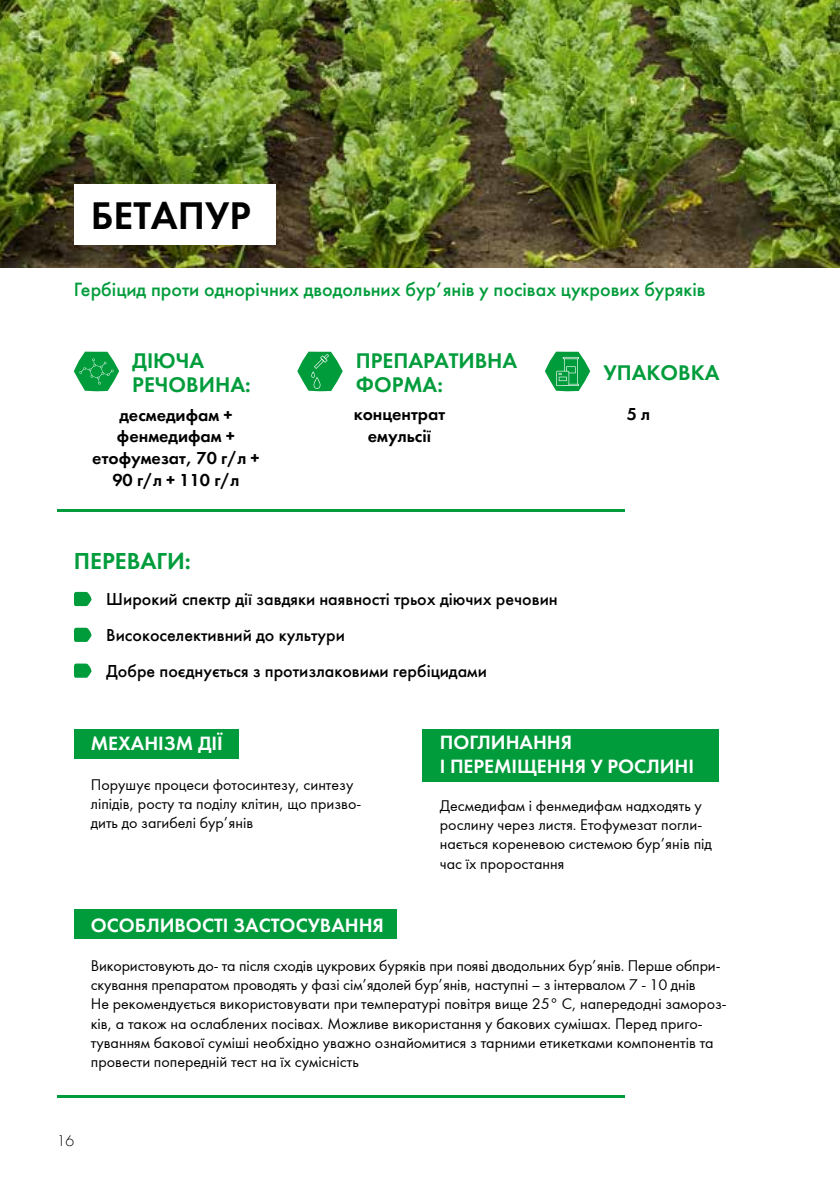
<style>
.page{position:relative;width:840px;height:1191px;background:#fff}
.page>*{position:absolute;margin:0;border:0;box-sizing:border-box;transform-origin:0 0}
.t1{font:40px "Futura Demi C";color:#000}
.t2{font:24px "Futura Demi C";color:#009c3b}
.t3{font:22px/24px "Futura Demi C";color:#009c3b}
.t4{font:20px/24px "Futura Demi C";color:#fff}
.t5{font:20px "Futura Medium C";color:#009c3b}
.t6{font:18px/35.8px "Futura Medium C";color:#000}
.t7{font:18px/21.6px "Futura Demi C";color:#000;text-align:center}
.t8{font:16px/19.2px "Futura Book C";color:#000}
.t9{font:16px "Futura Light C";color:#000}
</style>
<div class="page">
<svg style="left:74px;top:352px;width:45px;height:39px"></svg>
<svg style="left:297px;top:352px;width:45px;height:39px"></svg>
<svg style="left:545px;top:352px;width:45px;height:39px"></svg>
<img style="left:0;top:0;width:839px;height:267px">
<hr style="left:57px;top:509px;width:567px;height:3px;background:#009c3b">
<svg style="left:73px;top:592px;width:19px;height:14px"></svg>
<svg style="left:73px;top:663px;width:19px;height:14px"></svg>
<svg style="left:73px;top:627px;width:19px;height:15px"></svg>
<hr style="left:57px;top:1094px;width:567px;height:3px;background:#009c3b">
<div style="left:74px;top:909px;width:322px;height:30px;background:#009c3b"></div>
<div style="left:74px;top:729px;width:164px;height:29px;background:#009c3b"></div>
<div style="left:74px;top:185px;width:201px;height:60px;background:#fff"></div>
<div style="left:422px;top:729px;width:296px;height:52px;background:#009c3b"></div>
<h1 class="t1" style="left:91px;top:193px;width:161px">БЕТАПУР</h1>
<p class="t5" style="left:74px;top:278px;width:633px">Гербіцид проти однорічних дводольних бур’янів у посівах цукрових буряків</p>
<h3 class="t3" style="left:132px;top:349px;width:120px">ДІЮЧА<br>РЕЧОВИНА:</h3>
<h3 class="t3" style="left:355px;top:349px;width:163px">ПРЕПАРАТИВНА<br>ФОРМА:</h3>
<h3 class="t3" style="left:603px;top:360px;width:118px">УПАКОВКА</h3>
<p class="t7" style="left:92px;top:404px;width:169px">десмедифам + фенмедифам + етофумезат, 70 г/л +<br>90 г/л + 110 г/л</p>
<h2 class="t2" style="left:74px;top:547px;width:119px">ПЕРЕВАГИ:</h2>
<p class="t7" style="left:353px;top:403px;width:93px">концентрат</p>
<p class="t7" style="left:626px;top:403px;width:25px">5 л</p>
<p class="t7" style="left:367px;top:425px;width:65px">емульсії</p>
<p class="t6" style="left:106px;top:581px;width:453px">Широкий спектр дії завдяки наявності трьох діючих речовин<br>Високоселективний до культури<br>Добре поєднується з протизлаковими гербіцидами</p>
<p class="t4" style="left:91px;top:731px;width:133px">МЕХАНІЗМ ДІЇ</p>
<p class="t8" style="left:91px;top:775px;width:272px">Порушує процеси фотосинтезу, синтезу ліпідів, росту та поділу клітин, що призво&shy;дить до загибелі бур’янів</p>
<p class="t4" style="left:91px;top:913px;width:294px">ОСОБЛИВОСТІ ЗАСТОСУВАННЯ</p>
<p class="t4" style="left:439px;top:730px;width:256px">ПОГЛИНАННЯ<br>І ПЕРЕМІЩЕННЯ У РОСЛИНІ</p>
<p class="t8" style="left:439px;top:796px;width:273px">Десмедифам і фенмедифам надходять у рослину через листя. Етофумезат погли&shy;нається кореневою системою бур’янів під час їх проростання</p>
<p class="t8" style="left:91px;top:956px;width:637px">Використовують до- та після сходів цукрових буряків при появі дводольних бур’янів. Перше обпри&shy;скування препаратом проводять у фазі сім’ядолей бур’янів, наступні – з інтервалом 7 - 10 днів<br>Не рекомендується використовувати при температурі повітря вище 25° С, напередодні замороз&shy;ків, а також на ослаблених посівах. Можливе використання у бакових сумішах. Перед приго&shy;туванням бакової суміші необхідно уважно ознайомитися з тарними етикетками компонентів та провести попередній тест на їх сумісність</p>
<p class="t9" style="left:57px;top:1132px;width:19px">16</p>
</div>
